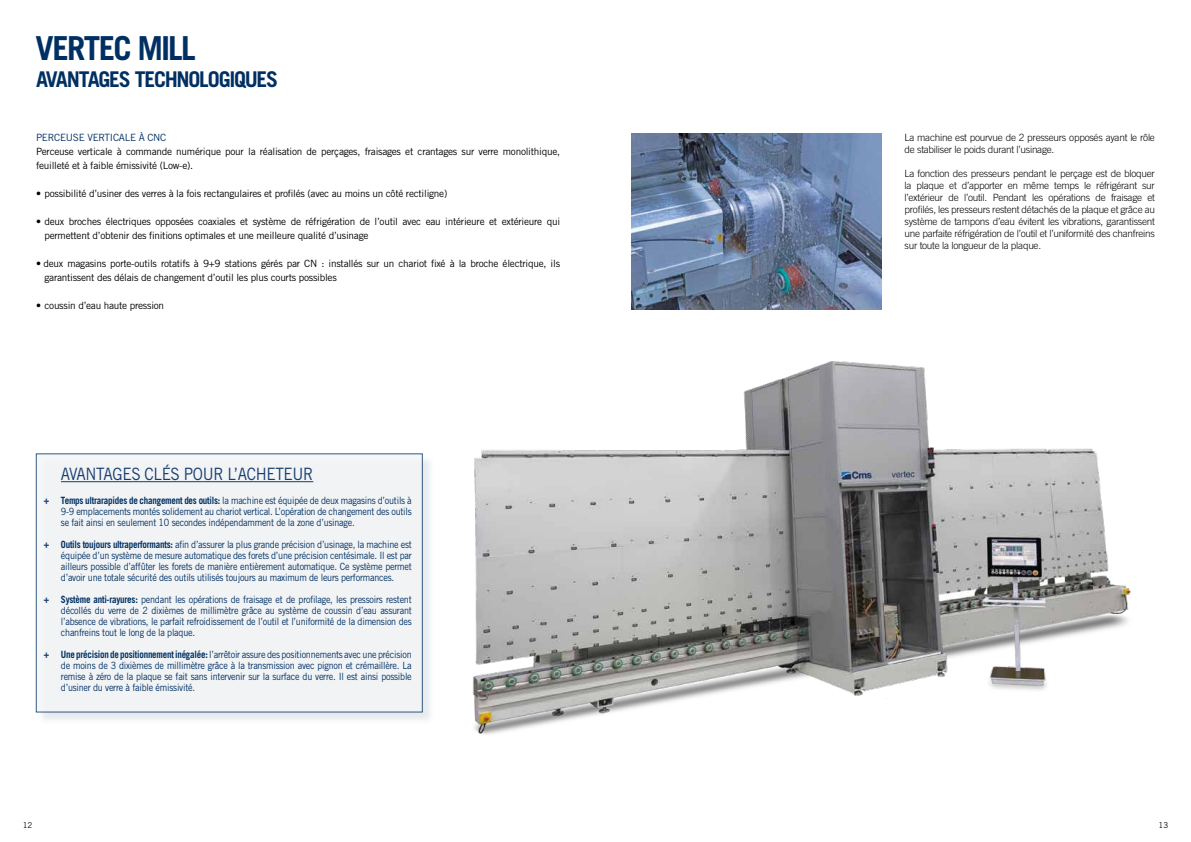
<style>
.page{position:relative;width:1191px;height:842px;background:#fff}
.page>*{position:absolute;margin:0;border:0;box-sizing:border-box;transform-origin:0 0}
.t1{font:700 33.1px "Trade Gothic LT Std";letter-spacing:-.05em;color:#003063}
.t2{font:700 21.7px "Trade Gothic LT Std";letter-spacing:-.06em;color:#003063}
.t3{font:17px "Trade Gothic LT Std";letter-spacing:-.025em;color:#183c6f;scale:.9 1}
.t4{font:10px/11px "Trade Gothic LT Std";letter-spacing:-.025em;color:#003063;text-align:justify;scale:.9 1}
.t5{font:10px/14px "Trade Gothic LT Std";letter-spacing:-.025em;color:#000}
.t6{font:300 10px/12px "Trade Gothic LT Std";letter-spacing:-.025em;color:#000}
.t7{font:10px "Trade Gothic LT Std";letter-spacing:-.025em;color:#003063}
.t8{font:8px "Trade Gothic LT Std";color:#000}
.s1{font-weight:700;color:#183c6f}
.s2{font-weight:700}
</style>
<div class="page">
<div style="left:38px;top:455px;width:397px;height:270px;background:#d8dfe3;opacity:.75"></div>
<div style="left:36px;top:454px;width:386px;height:258px;background:#f4f6f7"></div>
<hr style="left:61px;top:481px;width:252px;height:1px;background:#183c6f">
<img style="left:473px;top:361px;width:658px;height:374px">
<img style="left:631px;top:134px;width:251px;height:175px">
<h1 class="t1" style="left:36px;top:28px;width:162px">VERTEC MILL</h1>
<h2 class="t2" style="left:36px;top:65px;width:244px">AVANTAGES TECHNOLOGIQUES</h2>
<p class="t7" style="left:36px;top:132px;width:132px">PERCEUSE VERTICALE À CNC</p>
<p class="t5" style="left:36px;top:144px;width:525px">Perceuse verticale à commande numérique pour la réalisation de perçages, fraisages et crantages sur verre monolithique, feuilleté et à faible émissivité (Low-e).</p>
<p class="t5" style="left:36px;top:186px;width:413px">• possibilité d’usiner des verres à la fois rectangulaires et profilés (avec au moins un côté rectiligne)</p>
<p class="t5" style="left:44px;top:214px;width:517px;text-indent:-8px">• deux broches électriques opposées coaxiales et système de réfrigération de l’outil avec eau intérieure et extérieure qui permettent d’obtenir des finitions optimales et une meilleure qualité d’usinage</p>
<p class="t5" style="left:44px;top:256px;width:517px;text-indent:-8px">• deux magasins porte-outils rotatifs à 9+9 stations gérés par CN : installés sur un chariot fixé à la broche électrique, ils garantissent des délais de changement d’outil les plus courts possibles</p>
<p class="t5" style="left:36px;top:298px;width:130px">• coussin d’eau haute pression</p>
<h3 class="t3" style="left:61px;top:464px;width:282px">AVANTAGES CLÉS POUR L’ACHETEUR</h3>
<p class="t4" style="left:61px;top:495px;width:391px;text-indent:-17px"><span class="s1">+</span> <span class="s2">Temps ultrarapides de changement des outils:</span> la machine est équipée de deux magasins d’outils à 9-9 emplacements montés solidement au chariot vertical. L’opération de changement des outils se fait ainsi en seulement 10 secondes indépendamment de la zone d’usinage.</p>
<p class="t4" style="left:61px;top:539px;width:391px;text-indent:-17px"><span class="s1">+</span> <span class="s2">Outils toujours ultraperformants:</span> afin d’assurer la plus grande précision d’usinage, la machine est équipée d’un système de mesure automatique des forets d’une précision centésimale. Il est par ailleurs possible d’affûter les forets de manière entièrement automatique. Ce système permet d’avoir une totale sécurité des outils utilisés toujours au maximum de leurs performances.</p>
<p class="t4" style="left:61px;top:594px;width:391px;text-indent:-17px"><span class="s1">+</span> <span class="s2">Système anti-rayures:</span> pendant les opérations de fraisage et de profilage, les pressoirs restent décollés du verre de 2 dixièmes de millimètre grâce au système de coussin d’eau assurant l’absence de vibrations, le parfait refroidissement de l’outil et l’uniformité de la dimension des chanfreins tout le long de la plaque.</p>
<p class="t4" style="left:61px;top:649px;width:391px;text-indent:-17px"><span class="s1">+</span> <span class="s2">Une précision de positionnement inégalée:</span> l’arrêtoir assure des positionnements avec une précision de moins de 3 dixièmes de millimètre grâce à la transmission avec pignon et crémaillère. La remise à zéro de la plaque se fait sans intervenir sur la surface du verre. Il est ainsi possible d’usiner du verre à faible émissivité.</p>
<p class="t6" style="left:904px;top:131px;width:252px">La machine est pourvue de 2 presseurs opposés ayant le rôle de stabiliser le poids durant l’usinage.</p>
<p class="t6" style="left:904px;top:167px;width:252px;text-align:justify">La fonction des presseurs pendant le perçage est de bloquer la plaque et d’apporter en même temps le réfrigérant sur l’extérieur de l’outil. Pendant les opérations de fraisage et profilés, les presseurs restent détachés de la plaque et grâce au système de tampons d’eau évitent les vibrations, garantissent une parfaite réfrigération de l’outil et l’uniformité des chanfreins sur toute la longueur de la plaque.</p>
<p class="t8" style="left:23px;top:820px;width:11px">12</p>
<p class="t8" style="left:1158px;top:820px;width:11px">13</p>
</div>
